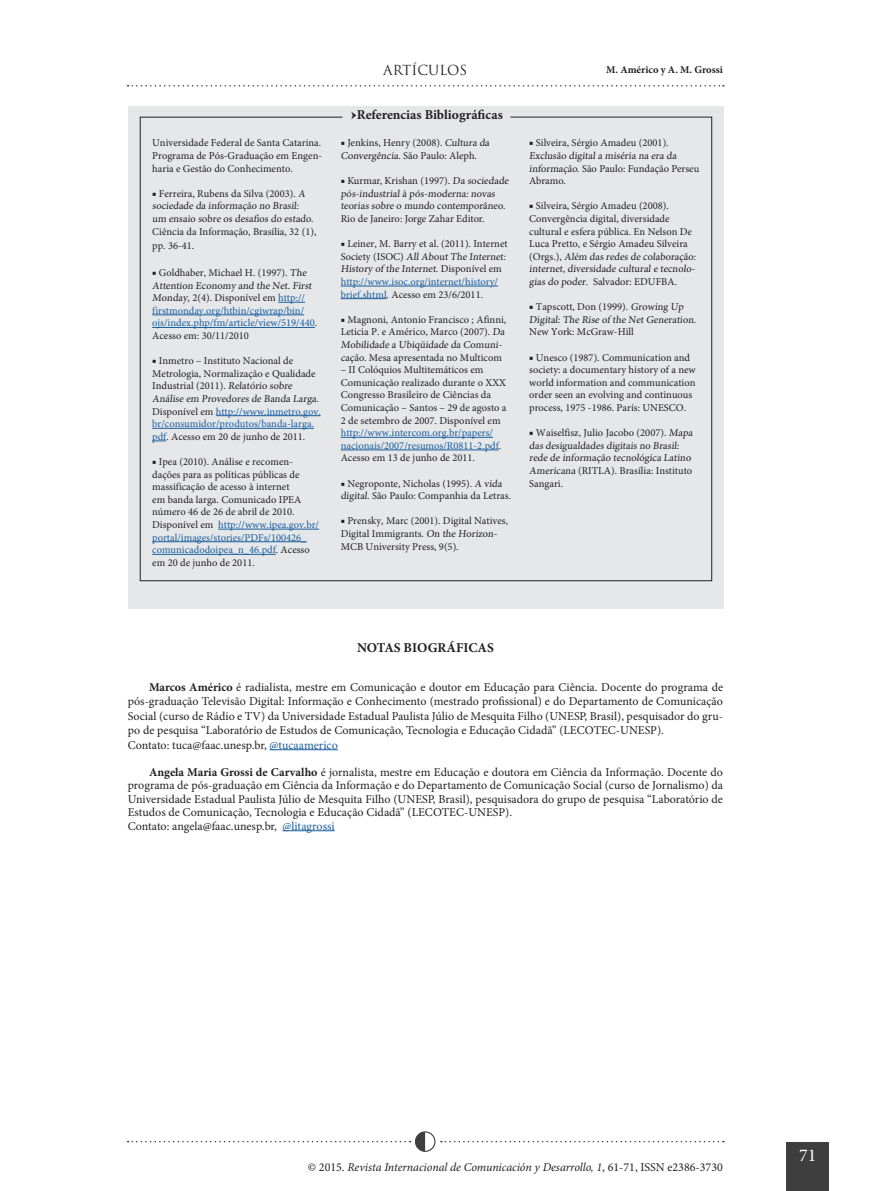
<style>
.page{position:relative;width:893px;height:1191px;background:#fff}
.page>*{position:absolute;margin:0;border:0;box-sizing:border-box;transform-origin:0 0}
.t1{font:18px "Minion Pro";color:#fff}
.t2{font:700 13.5px "Minion Pro";letter-spacing:-.005em;color:#231f20}
.t3{font:13.5px "Trajan Pro";color:#231f20}
.t4{font:12px/14.4px "Minion Pro";color:#231f20;text-align:justify}
.t5{font:italic 12px "Minion Pro";letter-spacing:-.005em;color:#231f20}
.t6{font:10.5px/12.6px "Minion Pro";color:#231f20}
.t7{font:700 10.5px "Minion Pro";color:#231f20}
.s1{color:#175d9e}
.s2{font-weight:400}
.s3{font-weight:700}
.s4{font-style:normal}
</style>
<div class="page">
<div style="left:787px;top:1142px;width:42px;height:49px;background:#3e3e3f"></div>
<div style="left:415px;top:1131px;width:20px;height:20px;border:1px solid #3e3e3f;border-radius:50%"></div>
<svg style="left:128px;top:1131px;width:297px;height:20px"></svg>
<svg style="left:128px;top:85px;width:596px;height:2px"></svg>
<svg style="left:441px;top:1140px;width:283px;height:2px"></svg>
<div style="left:128px;top:106px;width:596px;height:503px;background:#e6e7e9"></div>
<svg style="left:140px;top:117px;width:572px;height:464px"></svg>
<svg style="left:278px;top:302px;width:27px;height:1px"></svg>
<hr style="left:152px;top:314px;width:152px;height:1px;background:#175d9e">
<hr style="left:152px;top:327px;width:163px;height:1px;background:#175d9e">
<hr style="left:216px;top:415px;width:105px;height:1px;background:#175d9e">
<hr style="left:152px;top:428px;width:162px;height:1px;background:#175d9e">
<svg style="left:152px;top:440px;width:14px;height:1px"></svg>
<hr style="left:218px;top:529px;width:101px;height:1px;background:#175d9e">
<hr style="left:152px;top:541px;width:155px;height:1px;background:#175d9e">
<hr style="left:152px;top:554px;width:124px;height:1px;background:#175d9e">
<hr style="left:341px;top:286px;width:157px;height:1px;background:#175d9e">
<hr style="left:341px;top:298px;width:46px;height:1px;background:#175d9e">
<hr style="left:341px;top:437px;width:152px;height:1px;background:#175d9e">
<hr style="left:341px;top:449px;width:158px;height:1px;background:#175d9e">
<hr style="left:270px;top:749px;width:68px;height:1px;background:#175d9e">
<hr style="left:282px;top:830px;width:53px;height:1px;background:#175d9e">
<p class="t6" style="left:152px;top:137px;width:171px;text-align:justify">Universidade Federal de Santa Catarina.<br>Programa de Pós-Graduação em Engen&shy;haria e Gestão do Conhecimento.</p>
<p class="t6" style="left:152px;top:187px;width:166px">■ Ferreira, Rubens da Silva (2003). A sociedade da informação no Brasil: um ensaio sobre os desafios do estado.<br>Ciência da Informação, Brasília, 32 (1),</p>
<p class="t6" style="left:152px;top:239px;width:44px">pp. 36-41.</p>
<p class="t6" style="left:152px;top:266px;width:167px">■ Goldhaber, Michael H. (1997). The Attention Economy and the Net. First Monday, 2(4). Disponível em <span class="s1">http:// firstmonday.org/htbin/cgiwrap/bin/ ojs/index.php/fm/article/view/519/440</span>.<br>Acesso em: 30/11/2010</p>
<p class="t6" style="left:152px;top:354px;width:170px">■ Inmetro – Instituto Nacional de Metrologia, Normalização e Qualidade Industrial (2011). Relatório sobre Análise em Provedores de Banda Larga.<br>Disponível em <span class="s1">http://www.inmetro.gov. br/consumidor/produtos/banda-larga. pdf</span>. Acesso em 20 de junho de 2011.</p>
<p class="t6" style="left:152px;top:455px;width:168px">■ Ipea (2010). Análise e recomen&shy;dações para as políticas públicas de massificação de acesso à internet<br>em banda larga. Comunicado IPEA número 46 de 26 de abril de 2010.<br>Disponível em <span class="s1">http://www.ipea.gov.br/ portal/images/stories/PDFs/100426_ comunicadodoipea_n_46.pdf</span>. Acesso em 20 de junho de 2011.</p>
<p class="t3" style="left:383px;top:61px;width:85px">ARTÍCULOS</p>
<p class="t7" style="left:606px;top:62px;width:118px">M. Américo y A. M. Grossi</p>
<p class="t2" style="left:351px;top:105px;width:153px"><span class="s2">→</span>Referencias Bibliográficas</p>
<p class="t6" style="left:341px;top:137px;width:152px">■ Jenkins, Henry (2008). Cultura da<br>Convergência. São Paulo: Aleph.</p>
<p class="t6" style="left:341px;top:174px;width:171px">■ Kurmar, Krishan (1997). Da sociedade pós-industrial à pós-moderna: novas teorias sobre o mundo contemporâneo.<br>Rio de Janeiro: Jorge Zahar Editor.</p>
<p class="t6" style="left:341px;top:237px;width:168px">■ Leiner, M. Barry et al. (2011). Internet Society (ISOC) All About The Internet:<br>History of the Internet. Disponível em <span class="s1">http://www.isoc.org/internet/history/ brief.shtml</span>. Acesso em 23/6/2011.</p>
<p class="t6" style="left:341px;top:313px;width:167px">■ Magnoni, Antonio Francisco ; Afinni, Leticia P. e Américo, Marco (2007). Da Mobilidade a Ubiqüidade da Comuni&shy;cação. Mesa apresentada no Multicom</p>
<p class="t6" style="left:341px;top:363px;width:167px">– II Colóquios Multitemáticos em Comunicação realizado durante o XXX Congresso Brasileiro de Ciências da Comunicação – Santos – 29 de agosto a 2 de setembro de 2007. Disponível em <span class="s1">http://www.intercom.org.br/papers/ nacionais/2007/resumos/R0811-2.pdf</span>.<br>Acesso em 13 de junho de 2011.</p>
<p class="t6" style="left:341px;top:477px;width:172px">■ Negroponte, Nicholas (1995). A vida digital. São Paulo: Companhia da Letras.</p>
<p class="t6" style="left:341px;top:515px;width:169px">■ Prensky, Marc (2001). Digital Natives,<br>Digital Immigrants. On the Horizon-<br>MCB University Press, 9(5).</p>
<p class="t6" style="left:529px;top:137px;width:172px">■ Silveira, Sérgio Amadeu (2001).<br>Exclusão digital a miséria na era da informação. São Paulo: Fundação Perseu<br>Abramo.</p>
<p class="t6" style="left:529px;top:200px;width:170px">■ Silveira, Sérgio Amadeu (2008).<br>Convergência digital, diversidade cultural e esfera pública. En Nelson De Luca Pretto, e Sérgio Amadeu Silveira (Orgs.), Além das redes de colaboração: internet, diversidade cultural e tecnolo&shy;gias do poder. Salvador: EDUFBA.</p>
<p class="t6" style="left:529px;top:300px;width:169px">■ Tapscott, Don (1999). Growing Up<br>Digital: The Rise of the Net Generation.<br>New York: McGraw-Hill</p>
<p class="t6" style="left:529px;top:351px;width:168px">■ Unesco (1987). Communication and society: a documentary history of a new world information and communication order seen an evolving and continuous process, 1975 -1986. París: UNESCO.</p>
<p class="t6" style="left:529px;top:426px;width:167px">■ Waiselfisz, Julio Jacobo (2007). Mapa das desigualdades digitais no Brasil: rede de informação tecnológica Latino Americana (RITLA). Brasília: Instituto Sangari.</p>
<p class="t2" style="left:357px;top:638px;width:138px">NOTAS BIOGRÁFICAS</p>
<p class="t4" style="left:128px;top:680px;width:597px;text-indent:21px"><span class="s3">Marcos Américo</span> é radialista, mestre em Comunicação e doutor em Educação para Ciência. Docente do programa de pós-graduação Televisão Digital: Informação e Conhecimento (mestrado profissional) e do Departamento de Comunicação Social (curso de Rádio e TV) da Universidade Estadual Paulista Júlio de Mesquita Filho (UNESP, Brasil), pesquisador do gru&shy;po de pesquisa “Laboratório de Estudos de Comunicação, Tecnologia e Educação Cidadã” (LECOTEC-UNESP).</p>
<p class="t4" style="left:128px;top:737px;width:212px">Contato: tuca@faac.unesp.br, <span class="s1">@tucaamerico</span></p>
<p class="t4" style="left:128px;top:765px;width:597px;line-height:13.5px;text-indent:21px"><span class="s3">Angela Maria Grossi de Carvalho</span> é jornalista, mestre em Educação e doutora em Ciência da Informação. Docente do programa de pós-graduação em Ciência da Informação e do Departamento de Comunicação Social (curso de Jornalismo) da Universidade Estadual Paulista Júlio de Mesquita Filho (UNESP, Brasil), pesquisadora do grupo de pesquisa “Laboratório de Estudos de Comunicação, Tecnologia e Educação Cidadã” (LECOTEC-UNESP).</p>
<p class="t4" style="left:128px;top:818px;width:208px">Contato: angela@faac.unesp.br, <span class="s1">@litagrossi</span></p>
<p class="t5" style="left:308px;top:1159px;width:417px"><span class="s4">© 2015.</span> Revista Internacional de Comunicación y Desarrollo, 1<span class="s4">, 61-71, ISSN e2386-3730</span></p>
<p class="t1" style="left:799px;top:1143px;width:19px">71</p>
</div>
